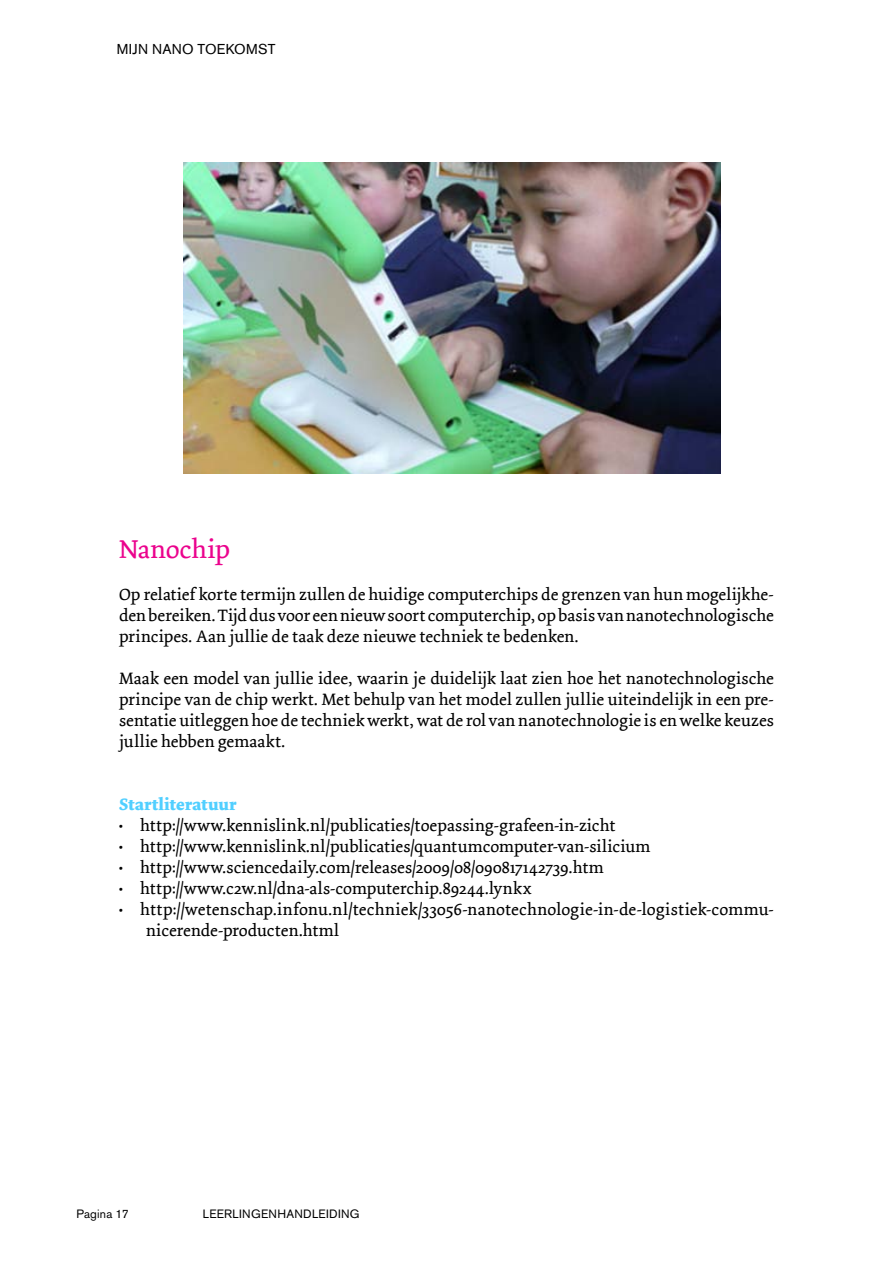
<style>
.page{position:relative;width:893px;height:1263px;background:#fff}
.page>*{position:absolute;margin:0;border:0;box-sizing:border-box;transform-origin:0 0}
.t1{font:27px "Dolly";letter-spacing:-.005em;color:#eb038d}
.t2{font:17.25px/21px "Dolly";letter-spacing:.01em;color:#000;text-align:justify}
.t3{font:700 17.25px "Dolly";letter-spacing:.01em;color:#51cfff}
.t4{font:14.25px "Akzidenz Grotesk BQ";letter-spacing:.015em;color:#000}
.t5{font:12px "Akzidenz Grotesk BQ";letter-spacing:.025em;color:#000}
</style>
<div class="page">
<img style="left:183px;top:163px;width:538px;height:311px">
<p class="t4" style="left:117px;top:40px;width:160px">MIJN NANO TOEKOMST</p>
<h1 class="t1" style="left:119px;top:533px;width:113px">Nanochip</h1>
<p class="t2" style="left:119px;top:584px;width:656px">Op relatief korte termijn zullen de huidige computerchips de grenzen van hun mogelijkhe&shy;den bereiken. Tijd dus voor een nieuw soort computerchip, op basis van nanotechnologische principes. Aan jullie de taak deze nieuwe techniek te bedenken.</p>
<p class="t2" style="left:119px;top:668px;width:656px">Maak een model van jullie idee, waarin je duidelijk laat zien hoe het nanotechnologische principe van de chip werkt. Met behulp van het model zullen jullie uiteindelijk in een pre&shy;sentatie uitleggen hoe de techniek werkt, wat de rol van nanotechnologie is en welke keuzes jullie hebben gemaakt.</p>
<p class="t3" style="left:119px;top:794px;width:119px">Startliteratuur</p>
<p class="t2" style="left:119px;top:815px;width:498px">• http://www.kennislink.nl/publicaties/toepassing-grafeen-in-zicht</p>
<p class="t2" style="left:119px;top:836px;width:533px">• http://www.kennislink.nl/publicaties/quantumcomputer-van-silicium</p>
<p class="t2" style="left:119px;top:857px;width:486px">• http://www.sciencedaily.com/releases/2009/08/090817142739.htm</p>
<p class="t2" style="left:119px;top:878px;width:414px">• http://www.c2w.nl/dna-als-computerchip.89244.lynkx</p>
<p class="t2" style="left:146px;top:899px;width:629px;text-indent:-27px">• http://wetenschap.infonu.nl/techniek/33056-nanotechnologie-in-de-logistiek-commu&shy;nicerende-producten.html</p>
<p class="t5" style="left:77px;top:1207px;width:54px">Pagina 17</p>
<p class="t5" style="left:203px;top:1207px;width:158px">LEERLINGENHANDLEIDING</p>
</div>
